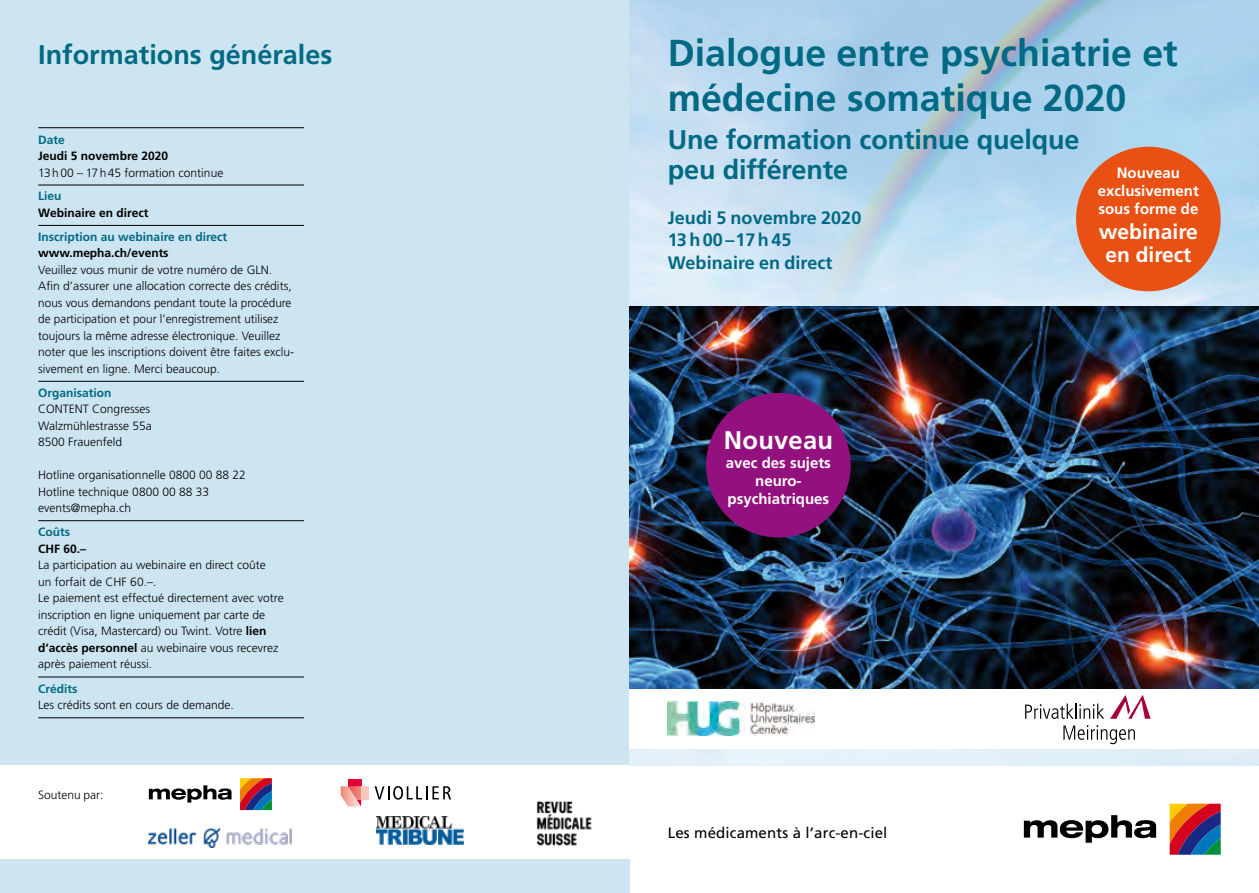
<style>
.page{position:relative;width:1259px;height:893px;background:#fff}
.page>*{position:absolute;margin:0;border:0;box-sizing:border-box;transform-origin:0 0}
.t1{font:700 37.5px/45px "Frutiger";color:#006a84}
.t2{font:700 27px/30px "Frutiger";letter-spacing:-.005em;color:#006a84}
.t3{font:700 25.5px "Frutiger";letter-spacing:.01em;color:#fff}
.t4{font:700 21px/22.5px "Frutiger";color:#fff;text-align:center}
.t5{font:700 18px/22.5px "Frutiger";letter-spacing:.005em;color:#006a84}
.t6{font:700 15px/18px "Frutiger";color:#fff;text-align:center}
.t7{font:15px "Frutiger";letter-spacing:.01em;color:#000}
.t8{font:300 12px/16.5px "Frutiger";color:#000}
.t9{font:700 12px "Frutiger";color:#006a84}
.t10{font:700 12px "Frutiger";color:#000}
.s1{font-weight:700}
</style>
<div class="page">
<div style="left:0;top:0;width:629px;height:893px;background:#cde5f1"></div>
<svg style="left:1024px;top:815px;width:132px;height:28px"></svg>
<svg style="left:1169px;top:804px;width:51px;height:51px;background:#854d4d"></svg>
<img style="left:629px;top:0;width:630px;height:689px">
<img style="left:803px;top:0;width:456px;height:306px">
<svg style="left:1025px;top:703px;width:79px;height:16px"></svg>
<svg style="left:1125px;top:695px;width:25px;height:24px"></svg>
<svg style="left:1063px;top:725px;width:72px;height:19px"></svg>
<img style="left:668px;top:702px;width:146px;height:33px">
<div style="left:0;top:765px;width:629px;height:94px;background:#fff"></div>
<svg style="left:149px;top:785px;width:82px;height:18px"></svg>
<svg style="left:240px;top:778px;width:32px;height:32px"></svg>
<svg style="left:374px;top:786px;width:77px;height:14px"></svg>
<div style="left:348px;top:779px;width:13px;height:7px;background:#e20036"></div>
<svg style="left:341px;top:786px;width:20px;height:20px"></svg>
<div style="left:361px;top:786px;width:7px;height:13px;background:#f8c6ba"></div>
<img style="left:377px;top:817px;width:86px;height:27px">
<img style="left:149px;top:829px;width:143px;height:18px">
<img style="left:536px;top:800px;width:56px;height:46px">
<div style="left:1076px;top:147px;width:144px;height:144px;background:#e85113;border-radius:50%"></div>
<div style="left:706px;top:393px;width:144px;height:144px;background:#93117e;border-radius:50%"></div>
<hr style="left:38px;top:127px;width:266px;height:1px;background:#000">
<hr style="left:38px;top:185px;width:266px;height:1px;background:#000">
<hr style="left:38px;top:225px;width:266px;height:1px;background:#000">
<hr style="left:38px;top:381px;width:266px;height:1px;background:#000">
<hr style="left:38px;top:520px;width:266px;height:1px;background:#000">
<hr style="left:38px;top:677px;width:266px;height:1px;background:#000">
<hr style="left:38px;top:717px;width:266px;height:1px;background:#000">
<h2 class="t2" style="left:38px;top:39px;width:296px">Informations générales</h2>
<p class="t9" style="left:38px;top:132px;width:28px">Date</p>
<p class="t10" style="left:38px;top:149px;width:131px">Jeudi 5 novembre 2020</p>
<p class="t8" style="left:38px;top:164px;width:187px">13h00 – 17h45 formation continue</p>
<p class="t9" style="left:38px;top:189px;width:25px">Lieu</p>
<p class="t10" style="left:38px;top:206px;width:112px">Webinaire en direct</p>
<p class="t9" style="left:38px;top:230px;width:190px">Inscription au webinaire en direct</p>
<p class="t10" style="left:38px;top:246px;width:132px">www.mepha.ch/events</p>
<p class="t8" style="left:38px;top:261px;width:257px">Veuillez vous munir de votre numéro de GLN.<br>Afin d’assurer une allocation correcte des crédits, nous vous demandons pendant toute la procédure de participation et pour l’enregistrement utilisez toujours la même adresse électronique. Veuillez noter que les inscriptions doivent être faites exclu&shy;sivement en ligne. Merci beaucoup.</p>
<p class="t9" style="left:38px;top:385px;width:75px">Organisation</p>
<p class="t8" style="left:38px;top:401px;width:115px">CONTENT Congresses<br>Walzmühlestrasse 55a<br>8500 Frauenfeld</p>
<p class="t8" style="left:38px;top:467px;width:209px">Hotline organisationnelle 0800 00 88 22<br>Hotline technique 0800 00 88 33 events@mepha.ch</p>
<p class="t9" style="left:38px;top:525px;width:33px">Coûts</p>
<p class="t10" style="left:38px;top:542px;width:50px">CHF 60.–</p>
<p class="t8" style="left:38px;top:557px;width:247px">La participation au webinaire en direct coûte<br>un forfait de CHF 60.–.<br>Le paiement est effectué directement avec votre inscription en ligne uniquement par carte de crédit (Visa, Mastercard) ou Twint. Votre <span class="s1">lien d‘accès personnel</span> au webinaire vous recevrez après paiement réussi.</p>
<p class="t9" style="left:38px;top:681px;width:41px">Crédits</p>
<p class="t8" style="left:38px;top:697px;width:197px">Les crédits sont en cours de demande.</p>
<p class="t8" style="left:38px;top:787px;width:67px">Soutenu par:</p>
<h1 class="t1" style="left:668px;top:31px;width:511px">Dialogue entre psychiatrie et médecine somatique 2020</h1>
<h2 class="t2" style="left:668px;top:125px;width:413px">Une formation continue quelque peu différente</h2>
<h3 class="t5" style="left:668px;top:206px;width:195px">Jeudi 5 novembre 2020<br>13h00–17h45<br>Webinaire en direct</h3>
<p class="t6" style="left:1098px;top:164px;width:102px">Nouveau exclusivement sous forme de</p>
<h3 class="t4" style="left:1099px;top:221px;width:100px">webinaire en direct</h3>
<h3 class="t3" style="left:724px;top:425px;width:111px">Nouveau</h3>
<p class="t6" style="left:726px;top:454px;width:107px">avec des sujets neuro&shy;psychiatriques</p>
<p class="t7" style="left:668px;top:824px;width:221px">Les médicaments à l’arc-en-ciel</p>
</div>
